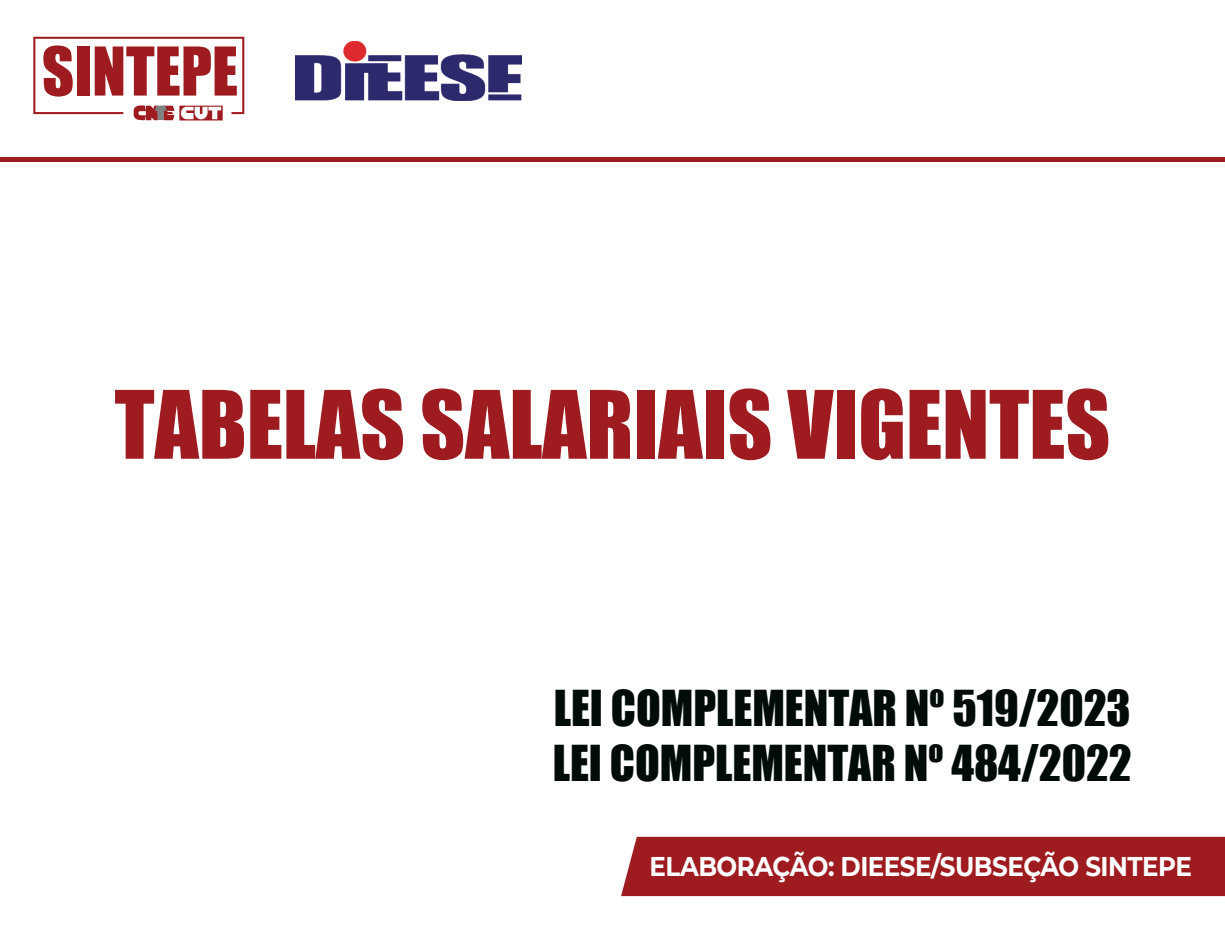
<style>
.page{position:relative;width:1225px;height:945px;background:#fff}
.page>*{position:absolute;margin:0;border:0;box-sizing:border-box;transform-origin:0 0}
.t1{font:87.15px "Impact";color:#9e1b1f}
.t2{font:45.5px/54.6px "Impact";color:#010b08}
.t3{font:700 27.12px "Montserrat";letter-spacing:-.02em;color:#fff;scale:.91 1}
</style>
<div class="page">
<div style="left:621px;top:837px;width:604px;height:59px;background:#9e1b1f"></div>
<img style="left:295px;top:41px;width:227px;height:60px">
<hr style="left:0;top:157px;width:1225px;height:4px;background:#9e1b1f">
<svg style="left:33px;top:37px;width:211px;height:84px"></svg>
<h1 class="t1" style="left:115px;top:357px;width:997px">TABELAS SALARIAIS VIGENTES</h1>
<p class="t2" style="left:553px;top:680px;width:580px">LEI COMPLEMENTAR Nº 519/2023<br>LEI COMPLEMENTAR Nº 484/2022</p>
<p class="t3" style="left:650px;top:847px;width:598px">ELABORAÇÃO: DIEESE/SUBSEÇÃO SINTEPE</p>
</div>
